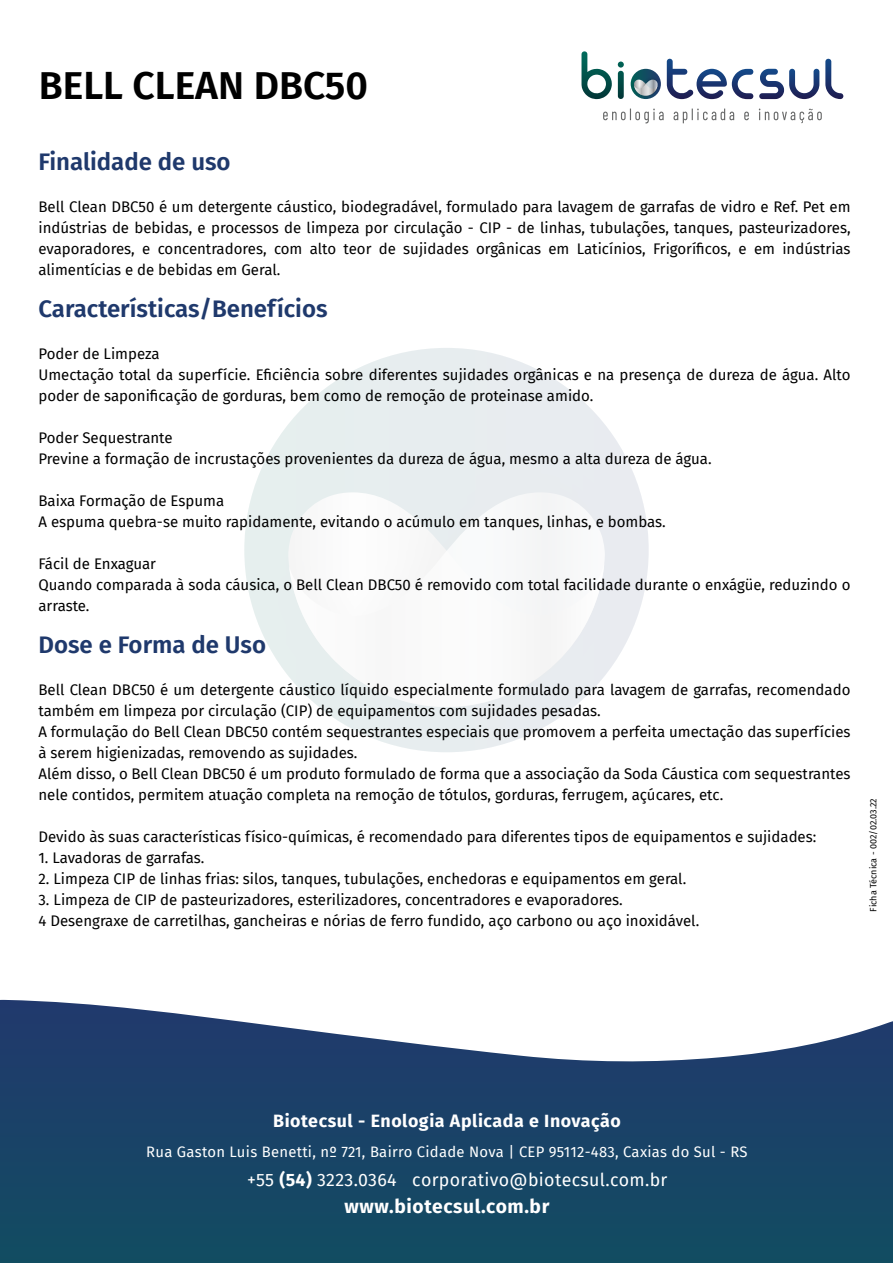
<style>
.page{position:relative;width:893px;height:1263px;background:#fff}
.page>*{position:absolute;margin:0;border:0;box-sizing:border-box;transform-origin:0 0}
.t1{font:600 39px "Fira Sans";color:#000}
.t2{font:600 24px "Fira Sans";color:#1f396c}
.t3{font:700 19.2px "Fira Sans";letter-spacing:.03em;color:#fff}
.t4{font:17.7px "Fira Sans";letter-spacing:.02em;color:#fff}
.t5{font:700 17.7px "Fira Sans";letter-spacing:.03em;color:#fff}
.t6{font:15px/21px "Fira Sans";color:#000}
.t7{font:14.85px "Fira Sans";letter-spacing:.02em;color:#fff}
.t8{font:9px "Fira Sans";color:#000}
.s1{font-weight:700}
</style>
<div class="page">
<svg style="left:0;top:1000px;width:893px;height:263px;background:#385d7b"></svg>
<svg style="left:603px;top:109px;width:61px;height:14px"></svg>
<svg style="left:673px;top:109px;width:61px;height:14px"></svg>
<svg style="left:744px;top:112px;width:5px;height:8px"></svg>
<svg style="left:759px;top:109px;width:63px;height:14px"></svg>
<svg style="left:667px;top:59px;width:86px;height:40px"></svg>
<svg style="left:825px;top:59px;width:18px;height:40px"></svg>
<svg style="left:759px;top:69px;width:60px;height:30px"></svg>
<svg style="left:581px;top:51px;width:43px;height:48px"></svg>
<svg style="left:631px;top:69px;width:30px;height:30px"></svg>
<img style="left:630px;top:75px;width:30px;height:24px">
<svg style="left:634px;top:80px;width:24px;height:16px"></svg>
<div style="left:244px;top:348px;width:405px;height:404px;background:#e7edef;border-radius:202px"></div>
<svg style="left:289px;top:492px;width:316px;height:215px"></svg>
<h1 class="t1" style="left:39px;top:53px;width:331px">BELL CLEAN DBC50</h1>
<h2 class="t2" style="left:38px;top:142px;width:194px">Finalidade de uso</h2>
<p class="t6" style="left:38px;top:196px;width:814px;text-align:justify">Bell Clean DBC50 é um detergente cáustico, biodegradável, formulado para lavagem de garrafas de vidro e Ref. Pet em indústrias de bebidas, e processos de limpeza por circulação - CIP - de linhas, tubulações, tanques, pasteurizadores, evaporadores, e concentradores, com alto teor de sujidades orgânicas em Laticínios, Frigoríficos, e em indústrias alimentícias e de bebidas em Geral.</p>
<h2 class="t2" style="left:38px;top:289px;width:291px">Características/Benefícios</h2>
<p class="t6" style="left:38px;top:343px;width:814px">Poder de Limpeza<br>Umectação total da superfície. Eficiência sobre diferentes sujidades orgânicas e na presença de dureza de água. Alto poder de saponificação de gorduras, bem como de remoção de proteinase amido.</p>
<p class="t6" style="left:38px;top:427px;width:675px">Poder Sequestrante<br>Previne a formação de incrustações provenientes da dureza de água, mesmo a alta dureza de água.</p>
<p class="t6" style="left:38px;top:490px;width:629px">Baixa Formação de Espuma<br>A espuma quebra-se muito rapidamente, evitando o acúmulo em tanques, linhas, e bombas.</p>
<p class="t6" style="left:38px;top:553px;width:813px">Fácil de Enxaguar<br>Quando comparada à soda cáusica, o Bell Clean DBC50 é removido com total facilidade durante o enxágüe, reduzindo o arraste.</p>
<h2 class="t2" style="left:38px;top:625px;width:229px">Dose e Forma de Uso</h2>
<p class="t6" style="left:38px;top:679px;width:814px">Bell Clean DBC50 é um detergente cáustico líquido especialmente formulado para lavagem de garrafas, recomendado também em limpeza por circulação (CIP) de equipamentos com sujidades pesadas.<br>A formulação do Bell Clean DBC50 contém sequestrantes especiais que promovem a perfeita umectação das superfícies à serem higienizadas, removendo as sujidades.<br>Além disso, o Bell Clean DBC50 é um produto formulado de forma que a associação da Soda Cáustica com sequestrantes nele contidos, permitem atuação completa na remoção de tótulos, gorduras, ferrugem, açúcares, etc.</p>
<p class="t6" style="left:38px;top:826px;width:779px">Devido às suas características físico-químicas, é recomendado para diferentes tipos de equipamentos e sujidades:</p>
<p class="t6" style="left:38px;top:847px;width:167px">1. Lavadoras de garrafas.</p>
<p class="t6" style="left:38px;top:868px;width:649px">2. Limpeza CIP de linhas frias: silos, tanques, tubulações, enchedoras e equipamentos em geral.</p>
<p class="t6" style="left:38px;top:889px;width:662px">3. Limpeza de CIP de pasteurizadores, esterilizadores, concentradores e evaporadores.<br>4 Desengraxe de carretilhas, gancheiras e nórias de ferro fundido, aço carbono ou aço inoxidável.</p>
<p class="t8" style="left:866px;top:911px;width:115px;rotate:-90deg">Ficha Técnica - 002/02.03.22</p>
<p class="t5" style="left:273px;top:1106px;width:349px">Biotecsul - Enologia Aplicada e Inovação</p>
<p class="t7" style="left:146px;top:1140px;width:603px">Rua Gaston Luis Benetti, nº 721, Bairro Cidade Nova | CEP 95112-483, Caxias do Sul - RS</p>
<p class="t4" style="left:247px;top:1166px;width:422px">+55 <span class="s1">(54)</span> 3223.0364 corporativo@biotecsul.com.br</p>
<p class="t3" style="left:345px;top:1190px;width:206px">www.biotecsul.com.br</p>
</div>
